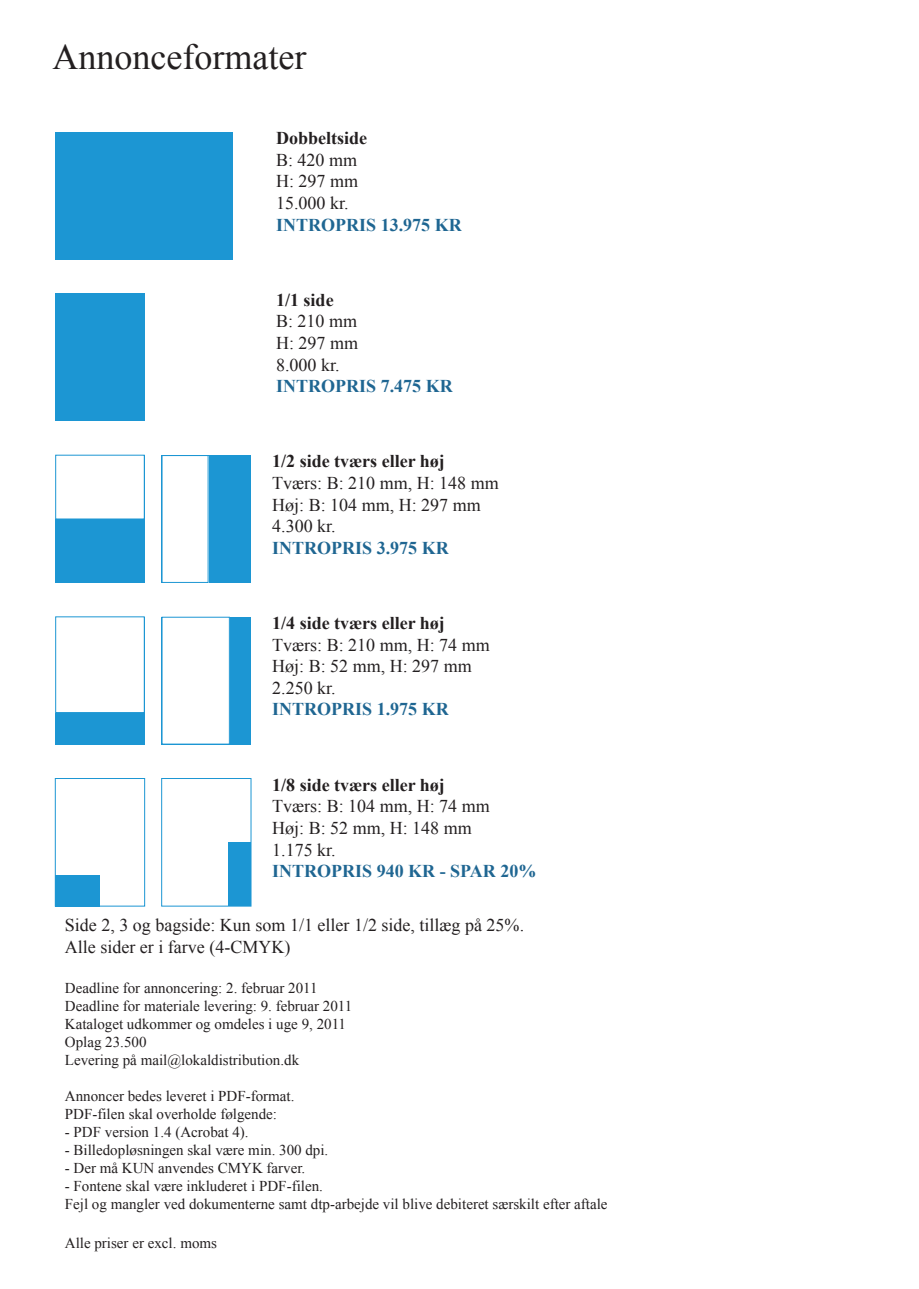
<style>
.page{position:relative;width:919px;height:1289px;background:#fff}
.page>*{position:absolute;margin:0;border:0;box-sizing:border-box;transform-origin:0 0}
.t1{font:36px "Times New Roman";color:#231f20}
.t2{font:18px/21.6px "Times New Roman";color:#231f20}
.t3{font:700 18px "Times New Roman";color:#1f6692}
.t4{font:700 18px "Times New Roman";color:#231f20}
.t5{font:15px/18px "Times New Roman";color:#231f20}
</style>
<div class="page">
<div style="left:55px;top:778px;width:90px;height:128px;border:1px solid #1c96d3"></div>
<div style="left:55px;top:132px;width:177px;height:127px;background:#1c96d3"></div>
<div style="left:55px;top:293px;width:90px;height:128px;background:#1c96d3"></div>
<div style="left:55px;top:455px;width:90px;height:128px;background:#1c96d3"></div>
<div style="left:56px;top:455px;width:88px;height:64px;background:#fff"></div>
<div style="left:55px;top:455px;width:90px;height:64px;border:1px solid #1c96d3"></div>
<div style="left:162px;top:455px;width:89px;height:128px;background:#1c96d3"></div>
<div style="left:162px;top:455px;width:46px;height:127px;background:#fff"></div>
<div style="left:55px;top:617px;width:90px;height:127px;background:#1c96d3"></div>
<div style="left:56px;top:617px;width:88px;height:95px;background:#fff"></div>
<div style="left:55px;top:616px;width:90px;height:97px;border:1px solid #1c96d3"></div>
<div style="left:162px;top:617px;width:89px;height:127px;background:#1c96d3"></div>
<div style="left:162px;top:617px;width:67px;height:127px;background:#fff"></div>
<div style="left:162px;top:617px;width:68px;height:127px;border:1px solid #1c96d3"></div>
<div style="left:55px;top:875px;width:45px;height:31px;background:#1c96d3"></div>
<div style="left:161px;top:778px;width:90px;height:128px;border:1px solid #1c96d3"></div>
<div style="left:229px;top:842px;width:22px;height:64px;background:#1c96d3"></div>
<h1 class="t1" style="left:52px;top:33px;width:255px">Annonceformater</h1>
<p class="t4" style="left:276px;top:126px;width:93px">Dobbeltside</p>
<p class="t2" style="left:276px;top:149px;width:84px;text-align:justify">B: 420 mm H: 297 mm 15.000 kr.</p>
<p class="t3" style="left:276px;top:212px;width:187px">INTROPRIS 13.975 KR</p>
<p class="t4" style="left:276px;top:287px;width:59px">1/1 side</p>
<p class="t2" style="left:276px;top:310px;width:84px;text-align:justify">B: 210 mm H: 297 mm 8.000 kr.</p>
<p class="t3" style="left:276px;top:374px;width:178px">INTROPRIS 7.475 KR</p>
<p class="t4" style="left:272px;top:449px;width:174px">1/2 side tværs eller høj</p>
<p class="t2" style="left:272px;top:472px;width:228px">Tværs: B: 210 mm, H: 148 mm<br>Høj: B: 104 mm, H: 297 mm<br>4.300 kr.</p>
<p class="t3" style="left:272px;top:535px;width:178px">INTROPRIS 3.975 KR</p>
<p class="t4" style="left:272px;top:610px;width:174px">1/4 side tværs eller høj</p>
<p class="t2" style="left:272px;top:633px;width:219px">Tværs: B: 210 mm, H: 74 mm<br>Høj: B: 52 mm, H: 297 mm<br>2.250 kr.</p>
<p class="t3" style="left:272px;top:697px;width:178px">INTROPRIS 1.975 KR</p>
<p class="t4" style="left:272px;top:772px;width:174px">1/8 side tværs eller høj</p>
<p class="t2" style="left:272px;top:795px;width:219px">Tværs: B: 104 mm, H: 74 mm<br>Høj: B: 52 mm, H: 148 mm<br>1.175 kr.</p>
<p class="t3" style="left:272px;top:858px;width:266px">INTROPRIS 940 KR - SPAR 20%</p>
<p class="t2" style="left:65px;top:914px;width:461px">Side 2, 3 og bagside: Kun som 1/1 eller 1/2 side, tillæg på 25%.<br>Alle sider er i farve (4-CMYK)</p>
<p class="t5" style="left:65px;top:978px;width:289px">Deadline for annoncering: 2. februar 2011<br>Deadline for materiale levering: 9. februar 2011<br>Kataloget udkommer og omdeles i uge 9, 2011<br>Oplag 23.500<br>Levering på mail@lokaldistribution.dk</p>
<p class="t5" style="left:65px;top:1086px;width:231px">Annoncer bedes leveret i PDF-format.<br>PDF-filen skal overholde følgende:</p>
<p class="t5" style="left:65px;top:1122px;width:185px">- PDF version 1.4 (Acrobat 4).</p>
<p class="t5" style="left:65px;top:1140px;width:265px">- Billedopløsningen skal være min. 300 dpi.</p>
<p class="t5" style="left:65px;top:1158px;width:242px">- Der må KUN anvendes CMYK farver.</p>
<p class="t5" style="left:65px;top:1176px;width:544px">- Fontene skal være inkluderet i PDF-filen.<br>Fejl og mangler ved dokumenterne samt dtp-arbejde vil blive debiteret særskilt efter aftale</p>
<p class="t5" style="left:65px;top:1233px;width:154px">Alle priser er excl. moms</p>
</div>
